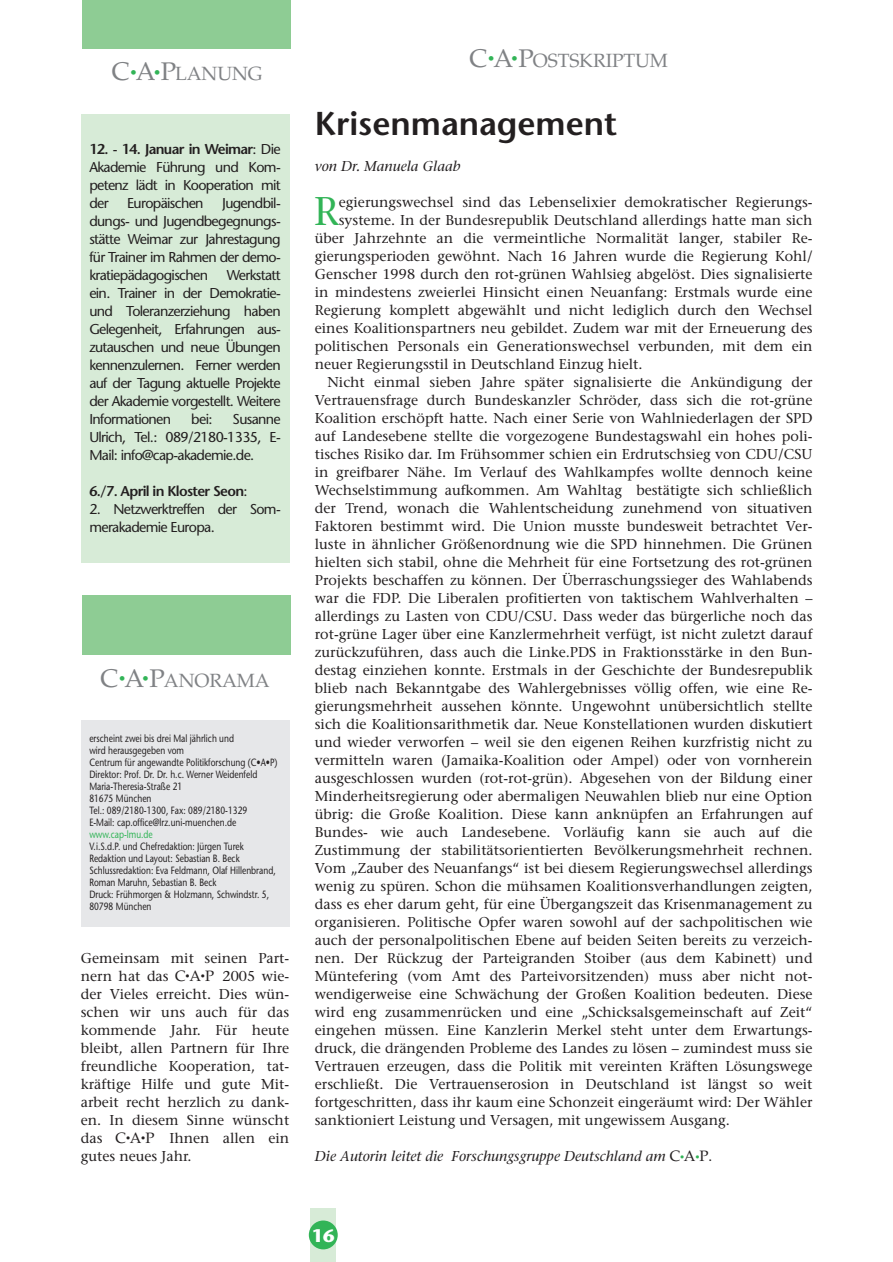
<style>
.page{position:relative;width:893px;height:1262px;background:#fff}
.page>*{position:absolute;margin:0;border:0;box-sizing:border-box;transform-origin:0 0}
.t1{font:39.9px "Stone Serif";color:#32b457}
.t2{font:600 33px "Stone Sans";color:#231f20}
.t3{font:19.2px "Palatino";letter-spacing:-.005em;color:#808285}
.t4{font:700 18px "Stone Sans";color:#fff}
.t5{font:14.25px/18px "Stone Serif";color:#231f20;text-align:justify}
.t6{font:14.25px/18px "Stone Sans";letter-spacing:-.045em;color:#231f20;text-align:justify}
.t7{font:italic 14.25px "Stone Serif";color:#231f20}
.t8{font:600 14.25px "Stone Sans";letter-spacing:-.045em;color:#231f20}
.t9{font:10.5px/12px "Stone Sans";color:#231f20;scale:.8 1}
.t10{font:10.5px "Stone Sans";color:#32b457;scale:.8 1}
.s1{font-size:25.5px}
.s2{font-weight:600}
.s3{font-weight:400}
.s4{font-family:"Palatino";font-size:15px}
.s5{font-family:"Palatino";font-size:9px}
.s6{font-family:"Palatino";font-style:normal;font-size:15px}
.s7{font-family:"Palatino";font-style:normal;font-size:9px;color:#32b457}
</style>
<div class="page">
<div style="left:310px;top:1208px;width:26px;height:54px;background:#d7ebd7"></div>
<div style="left:309px;top:1220px;width:29px;height:29px;background:#32b457;border-radius:50%"></div>
<div style="left:82px;top:0;width:209px;height:49px;background:#8ecc94"></div>
<div style="left:82px;top:595px;width:209px;height:60px;background:#8ecc94"></div>
<div style="left:81px;top:720px;width:208px;height:206px;background:#e6e7e9"></div>
<div style="left:81px;top:114px;width:208px;height:448px;background:#d7ebd7"></div>
<h3 class="t3" style="left:112px;top:66px;width:152px"><span class="s1">C</span><sup>•</sup><span class="s1">A</span><sup>•</sup><span class="s1">P</span>LANUNG</h3>
<p class="t6" style="left:89px;top:142px;width:193px"><span class="s2">12. - 14. Januar in Weimar</span>: Die Akademie Führung und Kom&shy;petenz lädt in Kooperation mit der</p>
<p class="t6" style="left:89px;top:196px;width:193px;text-indent:133px">Jugendbil&shy;dungs- und Jugendbegegnungs&shy;stätte Weimar zur Jahrestagung für Trainer im Rahmen der demo&shy;kratiepädagogischen</p>
<p class="t6" style="left:127px;top:196px;width:78px">Europäischen</p>
<p class="t6" style="left:89px;top:268px;width:193px;text-indent:138px">Werkstatt ein. Trainer in der Demokratie&shy;und Toleranzerziehung haben Gelegenheit, Erfahrungen aus&shy;zutauschen und neue Übungen kennenzulernen. Ferner werden auf der Tagung aktuelle Projekte der Akademie vorgestellt. Weitere Informationen</p>
<p class="t6" style="left:191px;top:412px;width:23px">bei:</p>
<p class="t6" style="left:89px;top:412px;width:193px;text-indent:143px">Susanne Ulrich, Tel.: 089/2180-1335, E-Mail: info@cap-akademie.de.</p>
<p class="t8" style="left:89px;top:486px;width:160px">6./7. April in Kloster Seon<span class="s3">:</span></p>
<p class="t6" style="left:89px;top:502px;width:193px">2. Netzwerktreffen der Som&shy;merakademie Europa.</p>
<h3 class="t3" style="left:100px;top:672px;width:171px"><span class="s1">C</span><sup>•</sup><span class="s1">A</span><sup>•</sup><span class="s1">P</span>ANORAMA</h3>
<p class="t9" style="left:89px;top:733px;width:237px">erscheint zwei bis drei Mal jährlich und<br>wird herausgegeben vom<br>Centrum für angewandte Politikforschung (C•A•P)<br>Direktor: Prof. Dr. Dr. h.c. Werner Weidenfeld Maria-Theresia-Straße 21<br>81675 München<br>Tel.: 089/2180-1300, Fax: 089/2180-1329<br>E-Mail: cap.office@lrz.uni-muenchen.de</p>
<p class="t10" style="left:89px;top:830px;width:81px">www.cap-lmu.de</p>
<p class="t9" style="left:89px;top:841px;width:234px">V.i.S.d.P. und Chefredaktion: Jürgen Turek Redaktion und Layout: Sebastian B. Beck Schlussredaktion: Eva Feldmann, Olaf Hillenbrand, Roman Maruhn, Sebastian B. Beck<br>Druck: Frühmorgen &amp; Holzmann, Schwindstr. 5, 80798 München</p>
<p class="t5" style="left:81px;top:950px;width:210px">Gemeinsam mit seinen Part&shy;nern hat das <span class="s4">C</span><span class="s5">•</span><span class="s4">A</span><span class="s5">•</span><span class="s4">P</span> 2005 wie&shy;der Vieles erreicht. Dies wün&shy;schen wir uns auch für das kommende Jahr. Für heute bleibt, allen Partnern für Ihre freundliche Kooperation, tat&shy;kräftige Hilfe und gute Mit&shy;arbeit recht herzlich zu dank&shy;en. In diesem Sinne wünscht das <span class="s4">C</span><span class="s5">•</span><span class="s4">A</span><span class="s5">•</span><span class="s4">P</span> Ihnen allen ein gutes neues Jahr.</p>
<h3 class="t3" style="left:469px;top:53px;width:200px"><span class="s1">C</span><sup>•</sup><span class="s1">A</span><sup>•</sup><span class="s1">P</span>OSTSKRIPTUM</h3>
<h2 class="t2" style="left:315px;top:111px;width:304px">Krisenmanagement</h2>
<p class="t7" style="left:315px;top:160px;width:147px">von Dr. Manuela Glaab</p>
<h1 class="t1" style="left:314px;top:195px;width:27px">R</h1>
<p class="t5" style="left:339px;top:194px;width:475px">egierungswechsel sind das Lebenselixier demokratischer Regierungs-</p>
<p class="t5" style="left:339px;top:212px;width:475px">systeme. In der Bundesrepublik Deutschland allerdings hatte man sich</p>
<p class="t5" style="left:315px;top:230px;width:499px">über Jahrzehnte an die vermeintliche Normalität langer, stabiler Re-</p>
<p class="t5" style="left:315px;top:248px;width:499px">gierungsperioden gewöhnt. Nach 16 Jahren wurde die Regierung Kohl/</p>
<p class="t5" style="left:315px;top:266px;width:499px">Genscher 1998 durch den rot-grünen Wahlsieg abgelöst. Dies signalisierte</p>
<p class="t5" style="left:315px;top:284px;width:499px">in mindestens zweierlei Hinsicht einen Neuanfang: Erstmals wurde eine</p>
<p class="t5" style="left:315px;top:302px;width:499px">Regierung komplett abgewählt und nicht lediglich durch den Wechsel</p>
<p class="t5" style="left:315px;top:320px;width:499px">eines Koalitionspartners neu gebildet. Zudem war mit der Erneuerung des</p>
<p class="t5" style="left:315px;top:338px;width:499px">politischen Personals ein Generationswechsel verbunden, mit dem ein</p>
<p class="t5" style="left:315px;top:356px;width:329px">neuer Regierungsstil in Deutschland Einzug hielt.</p>
<p class="t5" style="left:327px;top:374px;width:486px">Nicht einmal sieben Jahre später signalisierte die Ankündigung der</p>
<p class="t5" style="left:315px;top:392px;width:499px">Vertrauensfrage durch Bundeskanzler Schröder, dass sich die rot-grüne</p>
<p class="t5" style="left:315px;top:410px;width:499px">Koalition erschöpft hatte. Nach einer Serie von Wahlniederlagen der SPD</p>
<p class="t5" style="left:315px;top:428px;width:499px">auf Landesebene stellte die vorgezogene Bundestagswahl ein hohes poli-</p>
<p class="t5" style="left:315px;top:446px;width:499px">tisches Risiko dar. Im Frühsommer schien ein Erdrutschsieg von CDU/CSU</p>
<p class="t5" style="left:315px;top:464px;width:499px">in greifbarer Nähe. Im Verlauf des Wahlkampfes wollte dennoch keine</p>
<p class="t5" style="left:315px;top:482px;width:499px">Wechselstimmung aufkommen. Am Wahltag bestätigte sich schließlich</p>
<p class="t5" style="left:315px;top:500px;width:499px">der Trend, wonach die Wahlentscheidung zunehmend von situativen</p>
<p class="t5" style="left:315px;top:518px;width:499px">Faktoren bestimmt wird. Die Union musste bundesweit betrachtet Ver-</p>
<p class="t5" style="left:315px;top:536px;width:499px">luste in ähnlicher Größenordnung wie die SPD hinnehmen. Die Grünen</p>
<p class="t5" style="left:315px;top:554px;width:499px">hielten sich stabil, ohne die Mehrheit für eine Fortsetzung des rot-grünen</p>
<p class="t5" style="left:315px;top:572px;width:499px">Projekts beschaffen zu können. Der Überraschungssieger des Wahlabends</p>
<p class="t5" style="left:315px;top:590px;width:499px">war die FDP. Die Liberalen profitierten von taktischem Wahlverhalten –</p>
<p class="t5" style="left:315px;top:608px;width:499px">allerdings zu Lasten von CDU/CSU. Dass weder das bürgerliche noch das</p>
<p class="t5" style="left:315px;top:626px;width:499px">rot-grüne Lager über eine Kanzlermehrheit verfügt, ist nicht zuletzt darauf</p>
<p class="t5" style="left:315px;top:644px;width:499px">zurückzuführen, dass auch die Linke.PDS in Fraktionsstärke in den Bun-</p>
<p class="t5" style="left:315px;top:662px;width:499px">destag einziehen konnte. Erstmals in der Geschichte der Bundesrepublik</p>
<p class="t5" style="left:315px;top:680px;width:499px">blieb nach Bekanntgabe des Wahlergebnisses völlig offen, wie eine Re-</p>
<p class="t5" style="left:315px;top:698px;width:499px">gierungsmehrheit aussehen könnte. Ungewohnt unübersichtlich stellte</p>
<p class="t5" style="left:315px;top:716px;width:499px">sich die Koalitionsarithmetik dar. Neue Konstellationen wurden diskutiert</p>
<p class="t5" style="left:315px;top:734px;width:499px">und wieder verworfen – weil sie den eigenen Reihen kurzfristig nicht zu</p>
<p class="t5" style="left:315px;top:752px;width:499px">vermitteln waren (Jamaika-Koalition oder Ampel) oder von vornherein</p>
<p class="t5" style="left:315px;top:770px;width:499px">ausgeschlossen wurden (rot-rot-grün). Abgesehen von der Bildung einer</p>
<p class="t5" style="left:315px;top:788px;width:499px">Minderheitsregierung oder abermaligen Neuwahlen blieb nur eine Option</p>
<p class="t5" style="left:315px;top:806px;width:499px">übrig: die Große Koalition. Diese kann anknüpfen an Erfahrungen auf</p>
<p class="t5" style="left:315px;top:824px;width:499px">Bundes- wie auch Landesebene. Vorläufig kann sie auch auf die</p>
<p class="t5" style="left:315px;top:842px;width:499px">Zustimmung der stabilitätsorientierten Bevölkerungsmehrheit rechnen.</p>
<p class="t5" style="left:315px;top:860px;width:499px">Vom „Zauber des Neuanfangs“ ist bei diesem Regierungswechsel allerdings</p>
<p class="t5" style="left:315px;top:878px;width:499px">wenig zu spüren. Schon die mühsamen Koalitionsverhandlungen zeigten,</p>
<p class="t5" style="left:315px;top:896px;width:499px">dass es eher darum geht, für eine Übergangszeit das Krisenmanagement zu</p>
<p class="t5" style="left:315px;top:914px;width:499px">organisieren. Politische Opfer waren sowohl auf der sachpolitischen wie</p>
<p class="t5" style="left:315px;top:932px;width:499px">auch der personalpolitischen Ebene auf beiden Seiten bereits zu verzeich-</p>
<p class="t5" style="left:315px;top:950px;width:499px">nen. Der Rückzug der Parteigranden Stoiber (aus dem Kabinett) und</p>
<p class="t5" style="left:315px;top:968px;width:499px">Müntefering (vom Amt des Parteivorsitzenden) muss aber nicht not-</p>
<p class="t5" style="left:315px;top:986px;width:499px">wendigerweise eine Schwächung der Großen Koalition bedeuten. Diese</p>
<p class="t5" style="left:315px;top:1004px;width:499px">wird eng zusammenrücken und eine „Schicksalsgemeinschaft auf Zeit“</p>
<p class="t5" style="left:315px;top:1022px;width:499px">eingehen müssen. Eine Kanzlerin Merkel steht unter dem Erwartungs-</p>
<p class="t5" style="left:315px;top:1040px;width:499px">druck, die drängenden Probleme des Landes zu lösen – zumindest muss sie</p>
<p class="t5" style="left:315px;top:1058px;width:499px">Vertrauen erzeugen, dass die Politik mit vereinten Kräften Lösungswege</p>
<p class="t5" style="left:315px;top:1076px;width:499px">erschließt. Die Vertrauenserosion in Deutschland ist längst so weit</p>
<p class="t5" style="left:315px;top:1094px;width:499px">fortgeschritten, dass ihr kaum eine Schonzeit eingeräumt wird: Der Wähler</p>
<p class="t5" style="left:315px;top:1112px;width:416px">sanktioniert Leistung und Versagen, mit ungewissem Ausgang.</p>
<p class="t7" style="left:315px;top:1150px;width:399px">Die Autorin leitet die Forschungsgruppe Deutschland am <span class="s6">C</span><span class="s7">•</span><span class="s6">A</span><span class="s7">•</span><span class="s6">P.</span></p>
<p class="t4" style="left:312px;top:1229px;width:24px">16</p>
</div>
